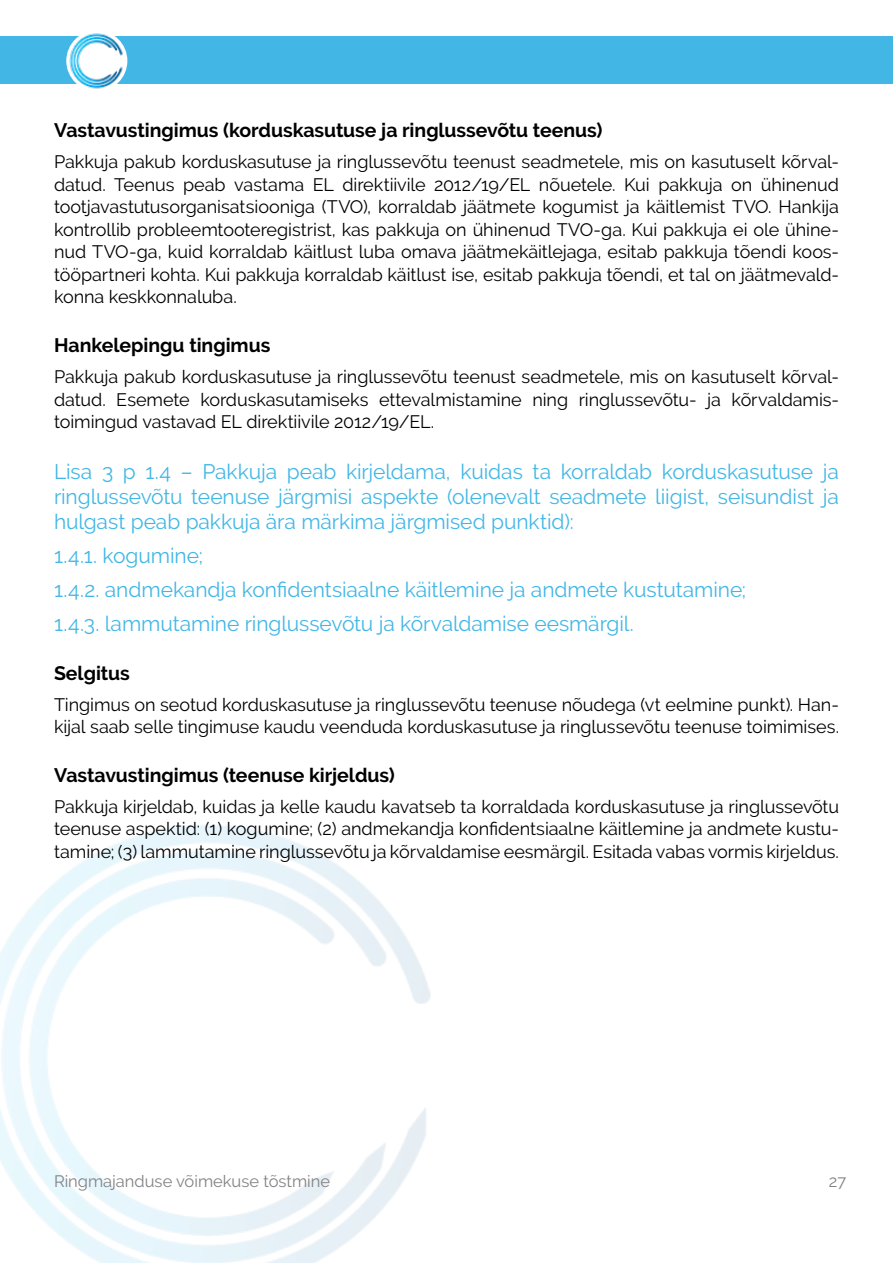
<style>
.page{position:relative;width:893px;height:1263px;background:#fff}
.page>*{position:absolute;margin:0;border:0;box-sizing:border-box;transform-origin:0 0}
.t1{font:21px/25.2px "Raleway";letter-spacing:-.005em;color:#42b7e6;text-align:justify}
.t2{font:700 19.5px "Raleway";letter-spacing:-.005em;color:#000}
.t3{font:18px/22.5px "Raleway";letter-spacing:-.005em;color:#000}
.t4{font:16.5px "Raleway";color:#808285}
</style>
<div class="page">
<div style="left:0;top:36px;width:893px;height:48px;background:#42b7e6"></div>
<img style="left:66px;top:33px;width:62px;height:56px">
<img style="left:0;top:825px;width:431px;height:438px">
<p class="t2" style="left:54px;top:119px;width:550px">Vastavustingimus (korduskasutuse ja ringlussevõtu teenus)</p>
<p class="t3" style="left:54px;top:151px;width:786px">Pakkuja pakub korduskasutuse ja ringlussevõtu teenust seadmetele, mis on kasutuselt kõrval&shy;datud. Teenus peab vastama EL direktiivile 2012/19/EL nõuetele. Kui pakkuja on ühinenud tootjavastutusorganisatsiooniga (TVO), korraldab jäätmete kogumist ja käitlemist TVO. Hankija kontrollib probleemtooteregistrist, kas pakkuja on ühinenud TVO-ga. Kui pakkuja ei ole ühine&shy;nud TVO-ga, kuid korraldab käitlust luba omava jäätmekäitlejaga, esitab pakkuja tõendi koos&shy;tööpartneri kohta. Kui pakkuja korraldab käitlust ise, esitab pakkuja tõendi, et tal on jäätmevald&shy;konna keskkonnaluba.</p>
<p class="t2" style="left:54px;top:334px;width:218px">Hankelepingu tingimus</p>
<p class="t3" style="left:54px;top:366px;width:784px;text-align:justify">Pakkuja pakub korduskasutuse ja ringlussevõtu teenust seadmetele, mis on kasutuselt kõrval&shy;datud. Esemete korduskasutamiseks ettevalmistamine ning ringlussevõtu- ja kõrvaldamis&shy;toimingud vastavad EL direktiivile 2012/19/EL.</p>
<p class="t1" style="left:54px;top:459px;width:786px">Lisa 3 p 1.4 – Pakkuja peab kirjeldama, kuidas ta korraldab korduskasutuse ja ringlussevõtu teenuse järgmisi aspekte (olenevalt seadmete liigist, seisundist ja hulgast peab pakkuja ära märkima järgmised punktid):</p>
<p class="t1" style="left:54px;top:539px;width:694px;line-height:33.8px;text-align:left">1.4.1. kogumine;<br>1.4.2. andmekandja konfidentsiaalne käitlemine ja andmete kustutamine;<br>1.4.3. lammutamine ringlussevõtu ja kõrvaldamise eesmärgil.</p>
<p class="t2" style="left:54px;top:661px;width:77px">Selgitus</p>
<p class="t3" style="left:54px;top:693px;width:787px">Tingimus on seotud korduskasutuse ja ringlussevõtu teenuse nõudega (vt eelmine punkt). Han&shy;kijal saab selle tingimuse kaudu veenduda korduskasutuse ja ringlussevõtu teenuse toimimises.</p>
<p class="t2" style="left:54px;top:764px;width:342px">Vastavustingimus (teenuse kirjeldus)</p>
<p class="t3" style="left:54px;top:795px;width:786px;text-align:justify">Pakkuja kirjeldab, kuidas ja kelle kaudu kavatseb ta korraldada korduskasutuse ja ringlussevõtu teenuse aspektid: (1) kogumine; (2) andmekandja konfidentsiaalne käitlemine ja andmete kustu&shy;tamine; (3) lammutamine ringlussevõtu ja kõrvaldamise eesmärgil. Esitada vabas vormis kirjeldus.</p>
<p class="t4" style="left:54px;top:1171px;width:278px">Ringmajanduse võimekuse tõstmine</p>
<p class="t4" style="left:829px;top:1171px;width:19px">27</p>
</div>
